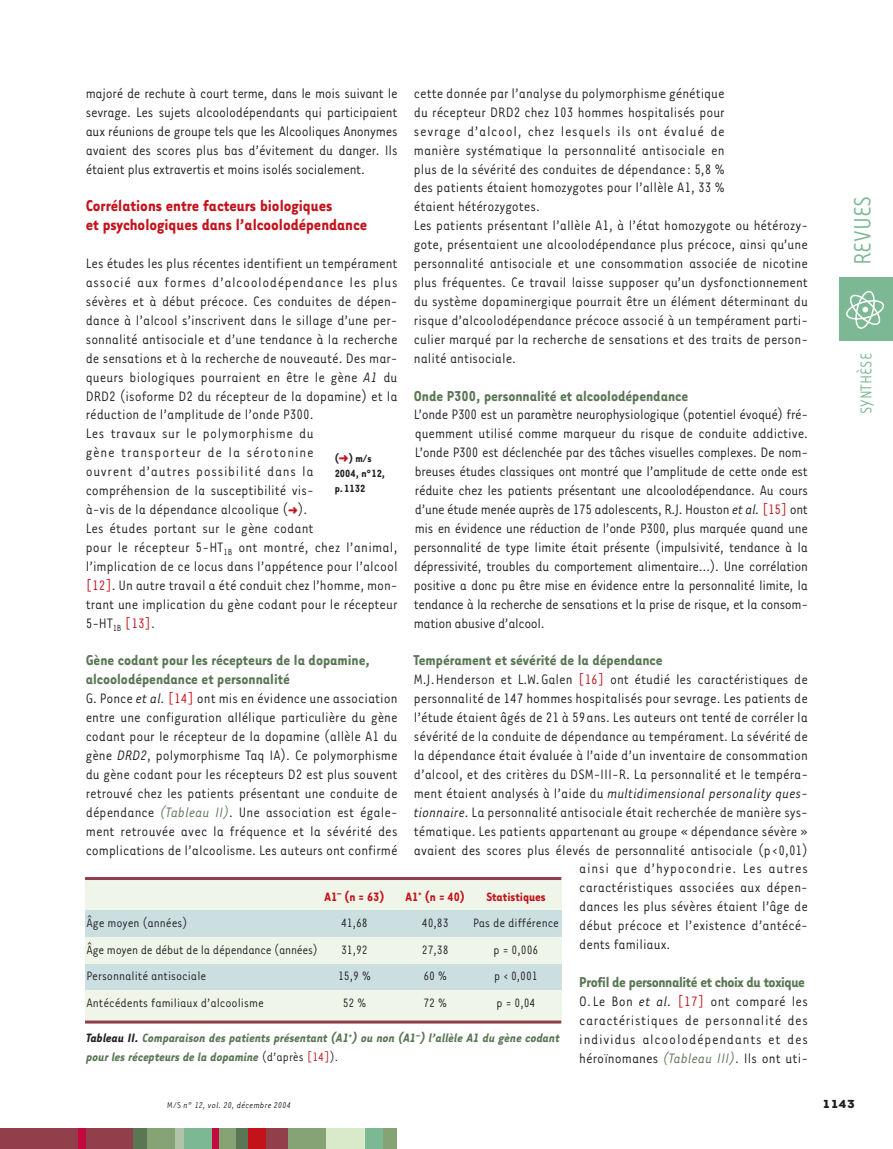
<style>
.page{position:relative;width:893px;height:1149px;background:#fff}
.page>*{position:absolute;margin:0;border:0;box-sizing:border-box;transform-origin:0 0}
.t1{font:27px "Tarzana Narrow";color:#7db894}
.t2{font:700 18px/18.9px "Tarzana Narrow";color:#c4121a}
.t3{font:18px "Tarzana Narrow";color:#7db894}
.t4{font:700 16.5px/18.9px "Tarzana Narrow";color:#5a7755}
.t5{font:700 16.5px "Tarzana Narrow";letter-spacing:-.02em;color:#5a7755}
.t6{font:15.75px/18.9px "Tarzana Narrow";color:#231f20;text-align:justify}
.t7{font:italic 15.75px "Tarzana Narrow";color:#231f20}
.t8{font:15.75px "Tarzana Narrow";letter-spacing:.045em;color:#231f20}
.t9{font:13.95px "Tarzana Narrow";color:#231f20}
.t10{font:italic 700 13.95px/18.9px "Tarzana Narrow";color:#5a7755}
.t11{font:700 13.95px "Tarzana Narrow";color:#c4121a}
.t12{font:700 13.5px "Tarzana Wide";color:#231f20}
.t13{font:700 12px/15px "Tarzana Narrow";color:#231f20}
.t14{font:italic 9.75px "Tarzana Narrow";letter-spacing:.02em;color:#231f20}
.s1{font-style:italic}
.s2{color:#c4121a}
.s3{font-style:normal}
.s4{font-style:italic;color:#5a7755}
.s5{color:#231f20}
.s6{font-weight:400;font-style:normal;color:#231f20}
.s7{font-weight:400;font-style:normal;color:#c4121a}
</style>
<div class="page">
<div style="left:840px;top:276px;width:53px;height:64px;background:#7db894"></div>
<svg style="left:846px;top:291px;width:38px;height:38px"></svg>
<div style="left:0;top:1127px;width:134px;height:21px;background:#913f4b"></div>
<div style="left:133px;top:1127px;width:22px;height:21px;background:#5a7755"></div>
<div style="left:235px;top:1127px;width:13px;height:21px;background:#5a7755"></div>
<div style="left:147px;top:1127px;width:29px;height:21px;background:#86a375"></div>
<div style="left:183px;top:1127px;width:30px;height:21px;background:#7db894"></div>
<div style="left:364px;top:1127px;width:20px;height:21px;background:#7db894"></div>
<div style="left:217px;top:1127px;width:19px;height:21px;background:#86a375"></div>
<div style="left:383px;top:1127px;width:14px;height:21px;background:#86a375"></div>
<div style="left:287px;top:1127px;width:39px;height:21px;background:#86a375"></div>
<div style="left:326px;top:1127px;width:38px;height:21px;background:#d9eaca"></div>
<div style="left:175px;top:1127px;width:8px;height:21px;background:#b3c3aa"></div>
<div style="left:78px;top:1127px;width:7px;height:21px;background:#c40941"></div>
<div style="left:213px;top:1127px;width:6px;height:21px;background:#c40941"></div>
<div style="left:248px;top:1127px;width:27px;height:21px;background:#c4121a"></div>
<div style="left:267px;top:1127px;width:21px;height:21px;background:#913f4b"></div>
<div style="left:85px;top:876px;width:476px;height:146px;background:#eff6e9"></div>
<div style="left:85px;top:909px;width:476px;height:26px;background:#cbdfe1"></div>
<div style="left:85px;top:964px;width:476px;height:25px;background:#cbdfe1"></div>
<hr style="left:85px;top:876px;width:476px;height:3px;background:#913f4b">
<hr style="left:85px;top:1020px;width:476px;height:3px;background:#913f4b">
<p class="t6" style="left:414px;top:83px;width:396px;text-align:left">cette donnée par l’analyse du polymorphisme génétique<br>du récepteur DRD2 chez 103 hommes hospitalisés pour<br>sevrage d’alcool, chez lesquels ils ont évalué de<br>manière systématique la personnalité antisociale en<br>plus de la sévérité des conduites de dépendance: 5,8 %<br>des patients étaient homozygotes pour l’allèle A1, 33 %<br>étaient hétérozygotes.<br>Les patients présentant l’allèle A1, à l’état homozygote ou hétérozy&shy;gote, présentaient une alcoolodépendance plus précoce, ainsi qu’une personnalité antisociale et une consommation associée de nicotine plus fréquentes. Ce travail laisse supposer qu’un dysfonctionnement du système dopaminergique pourrait être un élément déterminant du risque d’alcoolodépendance précoce associé à un tempérament parti&shy;culier marqué par la recherche de sensations et des traits de person&shy;nalité antisociale.</p>
<p class="t4" style="left:414px;top:385px;width:276px">Onde P300, personnalité et alcoolodépendance</p>
<p class="t6" style="left:414px;top:404px;width:396px">L’onde P300 est un paramètre neurophysiologique (potentiel évoqué) fré&shy;quemment utilisé comme marqueur du risque de conduite addictive.<br>L’onde P300 est déclenchée par des tâches visuelles complexes. De nom&shy;breuses études classiques ont montré que l’amplitude de cette onde est réduite chez les patients présentant une alcoolodépendance. Au cours d’une étude menée auprès de 175 adolescents, R.J. Houston <span class="s1">et al.</span> <span class="s2">[15]</span> ont mis en évidence une réduction de l’onde P300, plus marquée quand une personnalité de type limite était présente (impulsivité, tendance à la dépressivité, troubles du comportement alimentaire…). Une corrélation positive a donc pu être mise en évidence entre la personnalité limite, la tendance à la recherche de sensations et la prise de risque, et la consom&shy;mation abusive d’alcool.</p>
<p class="t4" style="left:414px;top:650px;width:250px">Tempérament et sévérité de la dépendance</p>
<p class="t6" style="left:414px;top:669px;width:396px">M.J.Henderson et L.W.Galen <span class="s2">[16]</span> ont étudié les caractéristiques de</p>
<p class="t6" style="left:414px;top:688px;width:396px">personnalité de 147 hommes hospitalisés pour sevrage. Les patients de</p>
<p class="t6" style="left:414px;top:707px;width:396px">l’étude étaient âgés de 21 à 59ans. Les auteurs ont tenté de corréler la</p>
<p class="t6" style="left:414px;top:726px;width:396px">sévérité de la conduite de dépendance au tempérament. La sévérité de</p>
<p class="t6" style="left:414px;top:744px;width:396px">la dépendance était évaluée à l’aide d’un inventaire de consommation</p>
<p class="t6" style="left:414px;top:763px;width:396px">d’alcool, et des critères du DSM-III-R. La personnalité et le tempéra-</p>
<p class="t7" style="left:414px;top:782px;width:396px"><span class="s3">ment étaient analysés à l’aide du</span> multidimensional personality ques-</p>
<p class="t6" style="left:414px;top:801px;width:396px"><span class="s1">tionnaire</span>. La personnalité antisociale était recherchée de manière sys-</p>
<p class="t6" style="left:414px;top:820px;width:396px">tématique. Les patients appartenant au groupe « dépendance sévère »</p>
<p class="t6" style="left:414px;top:839px;width:396px">avaient des scores plus élevés de personnalité antisociale (p&lt;0,01)</p>
<p class="t8" style="left:579px;top:858px;width:230px">ainsi que d’hypocondrie. Les autres</p>
<p class="t6" style="left:579px;top:877px;width:230px">caractéristiques associées aux dépen-</p>
<p class="t6" style="left:579px;top:896px;width:230px">dances les plus sévères étaient l’âge de</p>
<p class="t6" style="left:579px;top:915px;width:230px">début précoce et l’existence d’antécé-</p>
<p class="t6" style="left:579px;top:933px;width:93px">dents familiaux.</p>
<p class="t5" style="left:579px;top:971px;width:227px">Profil de personnalité et choix du toxique</p>
<p class="t6" style="left:579px;top:990px;width:230px">O.Le Bon <span class="s1">et al.</span> <span class="s2">[17]</span> ont comparé les caractéristiques de personnalité des individus alcoolodépendants et des héroïnomanes <span class="s4">(Tableau III)</span>. Ils ont uti-</p>
<p class="t6" style="left:86px;top:83px;width:313px">majoré de rechute à court terme, dans le mois suivant le sevrage. Les sujets alcoolodépendants qui participaient aux réunions de groupe tels que les Alcooliques Anonymes avaient des scores plus bas d’évitement du danger. Ils étaient plus extravertis et moins isolés socialement.</p>
<p class="t2" style="left:86px;top:196px;width:283px">Corrélations entre facteurs biologiques<br>et psychologiques dans l’alcoolodépendance</p>
<p class="t6" style="left:86px;top:253px;width:313px;text-align:left">Les études les plus récentes identifient un tempérament associé aux formes d’alcoolodépendance les plus sévères et à début précoce. Ces conduites de dépen&shy;dance à l’alcool s’inscrivent dans le sillage d’une per&shy;sonnalité antisociale et d’une tendance à la recherche de sensations et à la recherche de nouveauté. Des mar&shy;queurs biologiques pourraient en être le gène <span class="s1">A1</span> du DRD2 (isoforme D2 du récepteur de la dopamine) et la réduction de l’amplitude de l’onde P300.<br>Les travaux sur le polymorphisme du<br>gène transporteur de la sérotonine<br>ouvrent d’autres possibilité dans la compréhension de la susceptibilité vis-<br>à-vis de la dépendance alcoolique ( ).<br>Les études portant sur le gène codant<br>pour le récepteur 5-HT<sub>1B</sub> ont montré, chez l’animal, l’implication de ce locus dans l’appétence pour l’alcool <span class="s2">[12]</span>. Un autre travail a été conduit chez l’homme, mon&shy;trant une implication du gène codant pour le récepteur 5-HT<sub>1B</sub> <span class="s2">[13]</span>.</p>
<p class="t4" style="left:86px;top:650px;width:286px">Gène codant pour les récepteurs de la dopamine, alcoolodépendance et personnalité</p>
<p class="t6" style="left:86px;top:688px;width:313px">G. Ponce <span class="s1">et al.</span> <span class="s2">[14]</span> ont mis en évidence une association entre une configuration allélique particulière du gène codant pour le récepteur de la dopamine (allèle A1 du gène <span class="s1">DRD2</span>, polymorphisme Taq IA). Ce polymorphisme du gène codant pour les récepteurs D2 est plus souvent retrouvé chez les patients présentant une conduite de dépendance <span class="s4">(Tableau II)</span>. Une association est égale&shy;ment retrouvée avec la fréquence et la sévérité des complications de l’alcoolisme. Les auteurs ont confirmé</p>
<p class="t13" style="left:335px;top:450px;width:52px">( )m/s<br>2004, n°12, p.1132</p>
<p class="t11" style="left:324px;top:887px;width:61px">A1<sup>–</sup> (n = 63)</p>
<p class="t11" style="left:406px;top:887px;width:61px">A1<sup>+</sup> (n = 40)</p>
<p class="t11" style="left:486px;top:887px;width:61px">Statistiques</p>
<p class="t9" style="left:87px;top:913px;width:102px">Âge moyen (années)</p>
<p class="t9" style="left:341px;top:913px;width:28px">41,68</p>
<p class="t9" style="left:422px;top:913px;width:28px">40,83</p>
<p class="t9" style="left:473px;top:913px;width:88px">Pas de différence</p>
<p class="t9" style="left:87px;top:940px;width:233px">Âge moyen de début de la dépendance (années)</p>
<p class="t9" style="left:341px;top:940px;width:28px">31,92</p>
<p class="t9" style="left:422px;top:940px;width:28px">27,38</p>
<p class="t9" style="left:494px;top:940px;width:46px">p = 0,006</p>
<p class="t9" style="left:87px;top:966px;width:121px">Personnalité antisociale</p>
<p class="t9" style="left:338px;top:966px;width:34px">15,9 %</p>
<p class="t9" style="left:423px;top:966px;width:25px">60%</p>
<p class="t9" style="left:494px;top:966px;width:45px">p &lt; 0,001</p>
<p class="t9" style="left:87px;top:993px;width:179px">Antécédents familiaux d’alcoolisme</p>
<p class="t9" style="left:343px;top:993px;width:25px">52%</p>
<p class="t9" style="left:423px;top:993px;width:25px">72%</p>
<p class="t9" style="left:497px;top:993px;width:40px">p = 0,04</p>
<p class="t10" style="left:87px;top:1027px;width:475px"><span class="s5">Tableau II.</span> Comparaison des patients présentant (A1<sup>+</sup>) ou non (A1<sup>–</sup>) l’allèle A1 du gène codant pour les récepteurs de la dopamine <span class="s6">(d’après</span> <span class="s7">[14]</span><span class="s6">).</span></p>
<h1 class="t1" style="left:845px;top:265px;width:71px;rotate:-90deg">REVUES</h1>
<p class="t3" style="left:855px;top:414px;width:62px;rotate:-90deg">SYNTHÈSE</p>
<p class="t14" style="left:167px;top:1098px;width:125px"><span class="s3">M/S</span> n° 12, vol. 20, décembre 2004</p>
<p class="t12" style="left:822px;top:1095px;width:34px">1143</p>
</div>
